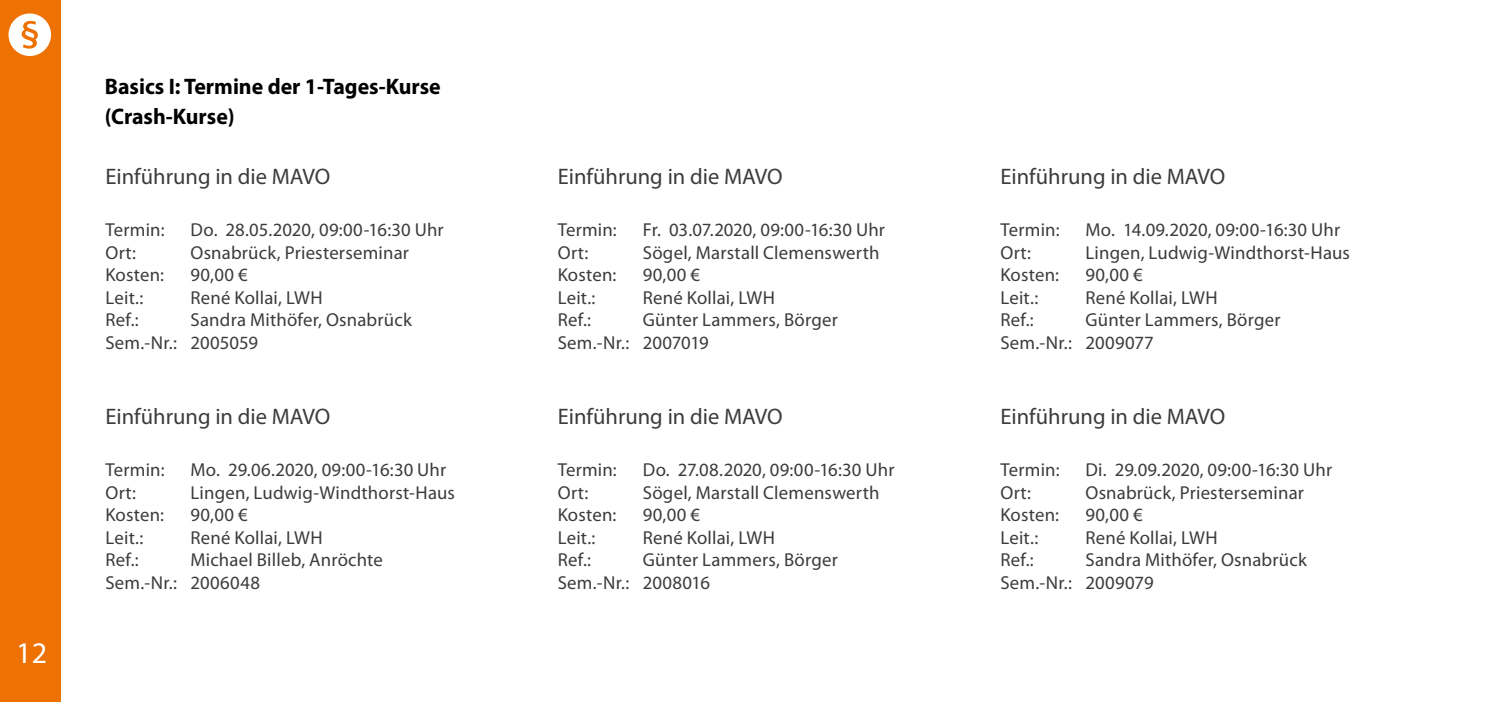
<style>
.page{position:relative;width:1489px;height:702px;background:#fff}
.page>*{position:absolute;margin:0;border:0;box-sizing:border-box;transform-origin:0 0}
.t1{font:30px "Myriad Pro";color:#fff}
.t2{font:22.5px "Myriad Pro";color:#3c3c3b}
.t3{font:700 22.5px/30px "Myriad Pro";color:#000}
.t4{font:18.75px/22.5px "Myriad Pro";letter-spacing:.01em;color:#3c3c3b}
</style>
<div class="page">
<div style="left:0;top:0;width:60px;height:702px;background:#ee7203"></div>
<svg style="left:9px;top:13px;width:42px;height:43px"></svg>
<h1 class="t1" style="left:16px;top:634px;width:32px">12</h1>
<p class="t3" style="left:105px;top:70px;width:337px">Basics I: Termine der 1-Tages-Kurse (Crash-Kurse)</p>
<p class="t2" style="left:105px;top:162px;width:226px">Einführung in die MAVO</p>
<p class="t4" style="left:105px;top:218px;width:61px">Termin:</p>
<p class="t4" style="left:190px;top:218px;width:255px">Do. 28.05.2020, 09:00-16:30 Uhr</p>
<p class="t4" style="left:105px;top:241px;width:32px">Ort:</p>
<p class="t4" style="left:190px;top:241px;width:220px">Osnabrück, Priesterseminar</p>
<p class="t4" style="left:105px;top:263px;width:60px">Kosten:</p>
<p class="t4" style="left:190px;top:263px;width:59px">90,00 €</p>
<p class="t4" style="left:105px;top:286px;width:39px">Leit.:</p>
<p class="t4" style="left:190px;top:286px;width:133px">René Kollai, LWH</p>
<p class="t4" style="left:105px;top:308px;width:35px">Ref.:</p>
<p class="t4" style="left:105px;top:308px;width:308px;text-indent:85px">Sandra Mithöfer, Osnabrück<br>Sem.-Nr.: 2005059</p>
<p class="t2" style="left:105px;top:402px;width:226px">Einführung in die MAVO</p>
<p class="t4" style="left:105px;top:458px;width:61px">Termin:</p>
<p class="t4" style="left:190px;top:458px;width:257px">Mo. 29.06.2020, 09:00-16:30 Uhr</p>
<p class="t4" style="left:105px;top:481px;width:32px">Ort:</p>
<p class="t4" style="left:190px;top:481px;width:266px">Lingen, Ludwig-Windthorst-Haus</p>
<p class="t4" style="left:105px;top:503px;width:60px">Kosten:</p>
<p class="t4" style="left:190px;top:503px;width:59px">90,00 €</p>
<p class="t4" style="left:105px;top:526px;width:39px">Leit.:</p>
<p class="t4" style="left:190px;top:526px;width:133px">René Kollai, LWH</p>
<p class="t4" style="left:105px;top:548px;width:35px">Ref.:</p>
<p class="t4" style="left:105px;top:548px;width:279px;text-indent:85px">Michael Billeb, Anröchte<br>Sem.-Nr.: 2006048</p>
<p class="t2" style="left:557px;top:162px;width:226px">Einführung in die MAVO</p>
<p class="t4" style="left:557px;top:218px;width:61px">Termin:</p>
<p class="t4" style="left:642px;top:218px;width:244px">Fr. 03.07.2020, 09:00-16:30 Uhr</p>
<p class="t4" style="left:557px;top:241px;width:32px">Ort:</p>
<p class="t4" style="left:642px;top:241px;width:238px">Sögel, Marstall Clemenswerth</p>
<p class="t4" style="left:557px;top:263px;width:60px">Kosten:</p>
<p class="t4" style="left:642px;top:263px;width:59px">90,00 €</p>
<p class="t4" style="left:557px;top:286px;width:39px">Leit.:</p>
<p class="t4" style="left:642px;top:286px;width:133px">René Kollai, LWH</p>
<p class="t4" style="left:557px;top:308px;width:35px">Ref.:</p>
<p class="t4" style="left:557px;top:308px;width:282px;text-indent:85px">Günter Lammers, Börger<br>Sem.-Nr.: 2007019</p>
<p class="t2" style="left:557px;top:402px;width:226px">Einführung in die MAVO</p>
<p class="t4" style="left:557px;top:458px;width:61px">Termin:</p>
<p class="t4" style="left:642px;top:458px;width:253px">Do. 27.08.2020, 09:00-16:30 Uhr</p>
<p class="t4" style="left:557px;top:481px;width:32px">Ort:</p>
<p class="t4" style="left:642px;top:481px;width:238px">Sögel, Marstall Clemenswerth</p>
<p class="t4" style="left:557px;top:503px;width:60px">Kosten:</p>
<p class="t4" style="left:642px;top:503px;width:59px">90,00 €</p>
<p class="t4" style="left:557px;top:526px;width:39px">Leit.:</p>
<p class="t4" style="left:642px;top:526px;width:133px">René Kollai, LWH</p>
<p class="t4" style="left:557px;top:548px;width:35px">Ref.:</p>
<p class="t4" style="left:557px;top:548px;width:282px;text-indent:85px">Günter Lammers, Börger<br>Sem.-Nr.: 2008016</p>
<p class="t2" style="left:1000px;top:162px;width:226px">Einführung in die MAVO</p>
<p class="t4" style="left:1000px;top:218px;width:61px">Termin:</p>
<p class="t4" style="left:1085px;top:218px;width:256px">Mo. 14.09.2020, 09:00-16:30 Uhr</p>
<p class="t4" style="left:1000px;top:241px;width:32px">Ort:</p>
<p class="t4" style="left:1085px;top:241px;width:266px">Lingen, Ludwig-Windthorst-Haus</p>
<p class="t4" style="left:1000px;top:263px;width:60px">Kosten:</p>
<p class="t4" style="left:1085px;top:263px;width:59px">90,00 €</p>
<p class="t4" style="left:1000px;top:286px;width:39px">Leit.:</p>
<p class="t4" style="left:1085px;top:286px;width:133px">René Kollai, LWH</p>
<p class="t4" style="left:1000px;top:308px;width:35px">Ref.:</p>
<p class="t4" style="left:1000px;top:308px;width:282px;text-indent:85px">Günter Lammers, Börger<br>Sem.-Nr.: 2009077</p>
<p class="t2" style="left:1000px;top:402px;width:226px">Einführung in die MAVO</p>
<p class="t4" style="left:1000px;top:458px;width:61px">Termin:</p>
<p class="t4" style="left:1085px;top:458px;width:248px">Di. 29.09.2020, 09:00-16:30 Uhr</p>
<p class="t4" style="left:1000px;top:481px;width:32px">Ort:</p>
<p class="t4" style="left:1085px;top:481px;width:220px">Osnabrück, Priesterseminar</p>
<p class="t4" style="left:1000px;top:503px;width:60px">Kosten:</p>
<p class="t4" style="left:1085px;top:503px;width:59px">90,00 €</p>
<p class="t4" style="left:1000px;top:526px;width:39px">Leit.:</p>
<p class="t4" style="left:1085px;top:526px;width:133px">René Kollai, LWH</p>
<p class="t4" style="left:1000px;top:548px;width:35px">Ref.:</p>
<p class="t4" style="left:1000px;top:548px;width:308px;text-indent:85px">Sandra Mithöfer, Osnabrück<br>Sem.-Nr.: 2009079</p>
</div>
